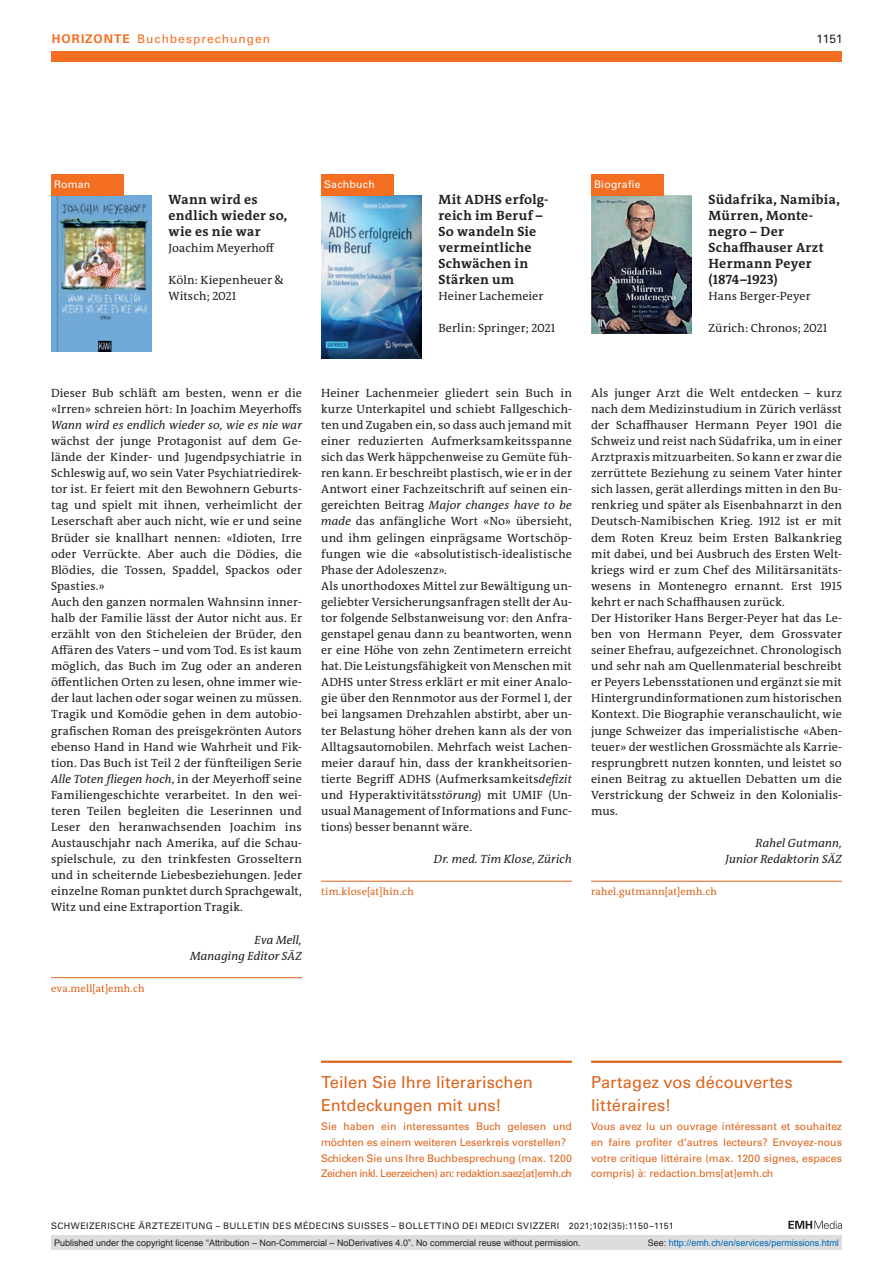
<style>
.page{position:relative;width:893px;height:1263px;background:#fff}
.page>*{position:absolute;margin:0;border:0;box-sizing:border-box;transform-origin:0 0}
.boxed-title-line{font:16.5px/22.5px "Univers LT Std";letter-spacing:.005em;color:#dc641c}
.section-h2{font:700 13.5px/16px "The Antiqua B W7";letter-spacing:.02em;color:#231f20}
.section-pn{font:12px/16px "The Antiqua B W5 Plain";letter-spacing:.01em;color:#231f20;text-align:justify}
.section-pn-2{font:italic 12px "The Antiqua B W5 Plain";letter-spacing:.005em;color:#231f20}
.ressort{font:12px "Univers LT Std";letter-spacing:.085em;color:#f36e21}
.ressort-2{font:12px "Univers LT Std";color:#231f20}
.boxed-text{font:10.5px/15.8px "Univers LT Std";letter-spacing:-.005em;color:#dc641c}
.boxed-text-2{font:10.5px/15.8px "Univers LT Std";letter-spacing:-.035em;color:#dc641c}
.section-ps{font:10.5px "The Antiqua B W5 Plain";letter-spacing:.02em;color:#dc641c}
.fig-caption{font:10.5px "Univers LT Std";letter-spacing:.025em;color:#fff}
.t1{font:9px "Arial";color:#231f20}
.fusszeile{font:9px "Univers LT Std";letter-spacing:.045em;color:#231f20}
.t2{font:9px "Arial";color:#0066b3}
.s1{font-weight:700}
.s2{font-style:italic}
.s3{color:#231f20}
</style>
<div class="page">
<svg style="left:788px;top:1221px;width:54px;height:8px"></svg>
<div style="left:51px;top:51px;width:791px;height:11px;background:#f36e21"></div>
<hr style="left:51px;top:977px;width:251px;height:1px;background:#dc641c">
<hr style="left:321px;top:881px;width:251px;height:1px;background:#dc641c">
<hr style="left:591px;top:881px;width:251px;height:1px;background:#dc641c">
<hr style="left:321px;top:1060px;width:251px;height:3px;background:#dc641c">
<hr style="left:591px;top:1060px;width:251px;height:3px;background:#dc641c">
<img style="left:51px;top:195px;width:101px;height:157px">
<div style="left:51px;top:174px;width:72px;height:21px;background:#f36e21"></div>
<img style="left:591px;top:196px;width:101px;height:137px">
<div style="left:591px;top:174px;width:72px;height:21px;background:#f36e21"></div>
<img style="left:321px;top:196px;width:101px;height:162px">
<div style="left:321px;top:174px;width:72px;height:21px;background:#f36e21"></div>
<div style="left:51px;top:1235px;width:791px;height:15px;background:#dcdddf"></div>
<p class="ressort" style="left:52px;top:31px;width:220px"><span class="s1">HORIZONTE</span> Buchbesprechungen</p>
<p class="ressort-2" style="left:817px;top:31px;width:28px">1151</p>
<p class="fig-caption" style="left:54px;top:178px;width:38px">Roman</p>
<p class="fig-caption" style="left:324px;top:178px;width:52px">Sachbuch</p>
<p class="fig-caption" style="left:594px;top:178px;width:48px">Biografie</p>
<p class="section-h2" style="left:169px;top:191px;width:120px">Wann wird es endlich wieder so, wie es nie war</p>
<p class="section-pn" style="left:169px;top:240px;width:107px">Joachim Meyerhoff</p>
<p class="section-pn" style="left:169px;top:272px;width:117px">Köln: Kiepenheuer &amp;<br>Witsch; 2021</p>
<p class="section-h2" style="left:439px;top:191px;width:111px">Mit ADHS erfolg&shy;reich im Beruf –<br>So wandeln Sie vermeintliche<br>Schwächen in<br>Stärken um</p>
<p class="section-pn" style="left:439px;top:288px;width:106px">Heiner Lachemeier</p>
<p class="section-pn" style="left:439px;top:320px;width:118px">Berlin: Springer; 2021</p>
<p class="section-h2" style="left:709px;top:191px;width:133px">Südafrika, Namibia,<br>Mürren, Monte&shy;negro − Der<br>Schaffhauser Arzt<br>Hermann Peyer (1874–1923)</p>
<p class="section-pn" style="left:709px;top:288px;width:104px">Hans Berger-Peyer</p>
<p class="section-pn" style="left:709px;top:320px;width:120px">Zürich: Chronos; 2021</p>
<p class="section-pn" style="left:51px;top:385px;width:252px">Dieser Bub schläft am besten, wenn er die «Irren» schreien hört: In Joachim Meyerhoffs <span class="s2">Wann wird es endlich wieder so, wie es nie war </span>wächst der junge Protagonist auf dem Ge&shy;lände der Kinder- und Jugendpsychiatrie in Schleswig auf, wo sein Vater Psychiatriedirek&shy;tor ist. Er feiert mit den Bewohnern Geburts&shy;tag und spielt mit ihnen, verheimlicht der Leserschaft aber auch nicht, wie er und seine Brüder sie knallhart nennen: «Idioten, Irre oder Verrückte. Aber auch die Dödies, die Blödies, die Tossen, Spaddel, Spackos oder Spasties.»</p>
<p class="section-pn" style="left:51px;top:594px;width:252px">Auch den ganzen normalen Wahnsinn inner&shy;halb der Familie lässt der Autor nicht aus. Er erzählt von den Sticheleien der Brüder, den Affären des Vaters – und vom Tod. Es ist kaum möglich, das Buch im Zug oder an anderen öffentlichen Orten zu lesen, ohne immer wie&shy;der laut lachen oder sogar weinen zu müssen.<br>Tragik und Komödie gehen in dem autobio&shy;grafischen Roman des preisgekrönten Autors ebenso Hand in Hand wie Wahrheit und Fik&shy;tion. Das Buch ist Teil 2 der fünfteiligen Serie <span class="s2">Alle Toten fliegen hoch</span>, in der Meyerhoff seine Familiengeschichte verarbeitet. In den wei&shy;teren Teilen begleiten die Leserinnen und Leser den heranwachsenden Joachim ins Austauschjahr nach Amerika, auf die Schau&shy;spielschule, zu den trinkfesten Grosseltern und in scheiternde Liebesbeziehungen. Jeder einzelne Roman punktet durch Sprachgewalt, Witz und eine Extraportion Tragik.</p>
<p class="section-pn-2" style="left:254px;top:932px;width:49px">Eva Mell,</p>
<p class="section-pn-2" style="left:190px;top:948px;width:113px">Managing Editor SÄZ</p>
<p class="section-ps" style="left:51px;top:981px;width:95px">eva.mell[at]emh.ch</p>
<p class="section-pn" style="left:321px;top:385px;width:252px">Heiner Lachenmeier gliedert sein Buch in kurze Unterkapitel und schiebt Fallgeschich&shy;ten und Zugaben ein, so dass auch jemand mit einer reduzierten Aufmerksamkeitsspanne sich das Werk häppchenweise zu Gemüte füh&shy;ren kann. Er beschreibt plastisch, wie er in der Antwort einer Fachzeitschrift auf seinen ein&shy;gereichten Beitrag <span class="s2">Major changes have to be made</span> das anfängliche Wort «No» übersieht, und ihm gelingen einprägsame Wortschöp&shy;fungen wie die «absolutistisch-idealistische Phase der Adoleszenz».</p>
<p class="section-pn" style="left:321px;top:578px;width:252px">Als unorthodoxes Mittel zur Bewältigung un&shy;geliebter Versicherungsanfragen stellt der Au&shy;tor folgende Selbstanweisung vor: den Anfra&shy;genstapel genau dann zu beantworten, wenn er eine Höhe von zehn Zentimetern erreicht hat. Die Leistungsfähigkeit von Menschen mit ADHS unter Stress erklärt er mit einer Analo&shy;gie über den Rennmotor aus der Formel 1, der bei langsamen Drehzahlen abstirbt, aber un&shy;ter Belastung höher drehen kann als der von Alltagsautomobilen. Mehrfach weist Lachen&shy;meier darauf hin, dass der krankheitsorien&shy;tierte Begriff ADHS (Aufmerksamkeits<span class="s2">defizit </span>und Hyperaktivitäts<span class="s2">störung</span>) mit UMIF (Un&shy;usual Management of Informations and Func&shy;tions) besser benannt wäre.</p>
<p class="section-pn-2" style="left:434px;top:851px;width:140px">Dr. med. Tim Klose, Zürich</p>
<p class="section-ps" style="left:321px;top:885px;width:94px">tim.klose[at]hin.ch</p>
<p class="section-pn" style="left:591px;top:385px;width:252px">Als junger Arzt die Welt entdecken – kurz nach dem Medizinstudium in Zürich verlässt der Schaffhauser Hermann Peyer 1901 die Schweiz und reist nach Südafrika, um in einer Arztpraxis mitzuarbeiten. So kann er zwar die zerrüttete Beziehung zu seinem Vater hinter sich lassen, gerät allerdings mitten in den Bu&shy;renkrieg und später als Eisenbahnarzt in den Deutsch-Namibischen Krieg. 1912 ist er mit dem Roten Kreuz beim Ersten Balkankrieg mit dabei, und bei Ausbruch des Ersten Welt&shy;kriegs wird er zum Chef des Militärsanitäts&shy;wesens in Montenegro ernannt. Erst 1915 kehrt er nach Schaffhausen zurück.</p>
<p class="section-pn" style="left:591px;top:610px;width:252px">Der Historiker Hans Berger-Peyer hat das Le&shy;ben von Hermann Peyer, dem Grossvater seiner Ehefrau, aufgezeichnet. Chronologisch und sehr nah am Quellenmaterial beschreibt er Peyers Lebensstationen und ergänzt sie mit Hintergrundinformationen zum historischen Kontext. Die Biographie veranschaulicht, wie junge Schweizer das imperialistische «Aben&shy;teuer» der westlichen Grossmächte als Karrie&shy;resprungbrett nutzen konnten, und leistet so einen Beitrag zu aktuellen Debatten um die Verstrickung der Schweiz in den Kolonialis&shy;mus.</p>
<p class="section-pn-2" style="left:756px;top:835px;width:88px">Rahel Gutmann,</p>
<p class="section-pn-2" style="left:725px;top:851px;width:118px">Junior Redaktorin SÄZ</p>
<p class="section-ps" style="left:591px;top:885px;width:127px">rahel.gutmann[at]emh.ch</p>
<p class="boxed-title-line" style="left:321px;top:1071px;width:213px">Teilen Sie Ihre literarischen<br>Entdeckungen mit uns!</p>
<p class="boxed-text" style="left:321px;top:1118px;width:252px">Sie haben ein interessantes Buch gelesen und möchten es einem weiteren Leserkreis vorstellen?</p>
<p class="boxed-text-2" style="left:321px;top:1150px;width:252px">Schicken Sie uns Ihre Buchbesprechung (max. 1200<br>Zeichen inkl. Leerzeichen) an: redaktion.saez[at]emh.ch</p>
<p class="boxed-title-line" style="left:591px;top:1071px;width:203px">Partagez vos découvertes littéraires!</p>
<p class="boxed-text" style="left:591px;top:1118px;width:252px;text-align:justify">Vous avez lu un ouvrage intéressant et souhaitez en faire profiter d’autres lecteurs? Envoyez-nous votre critique littéraire (max. 1200 signes, espaces compris) à: redaction.bms[at]emh.ch</p>
<p class="fusszeile" style="left:51px;top:1220px;width:624px">SCHWEIZERISCHE ÄRZTEZEITUNG – BULLETIN DES MÉDECINS SUISSES – BOLLETTINO DEI MEDICI SVIZZERI 2021;102(35):1150–1151</p>
<p class="t1" style="left:54px;top:1237px;width:528px">Published under the copyright license “Attribution – Non-Commercial – NoDerivatives 4.0”. No commercial reuse without permission.</p>
<p class="t2" style="left:648px;top:1237px;width:193px"><span class="s3">See:</span> http://emh.ch/en/services/permissions.html</p>
</div>
